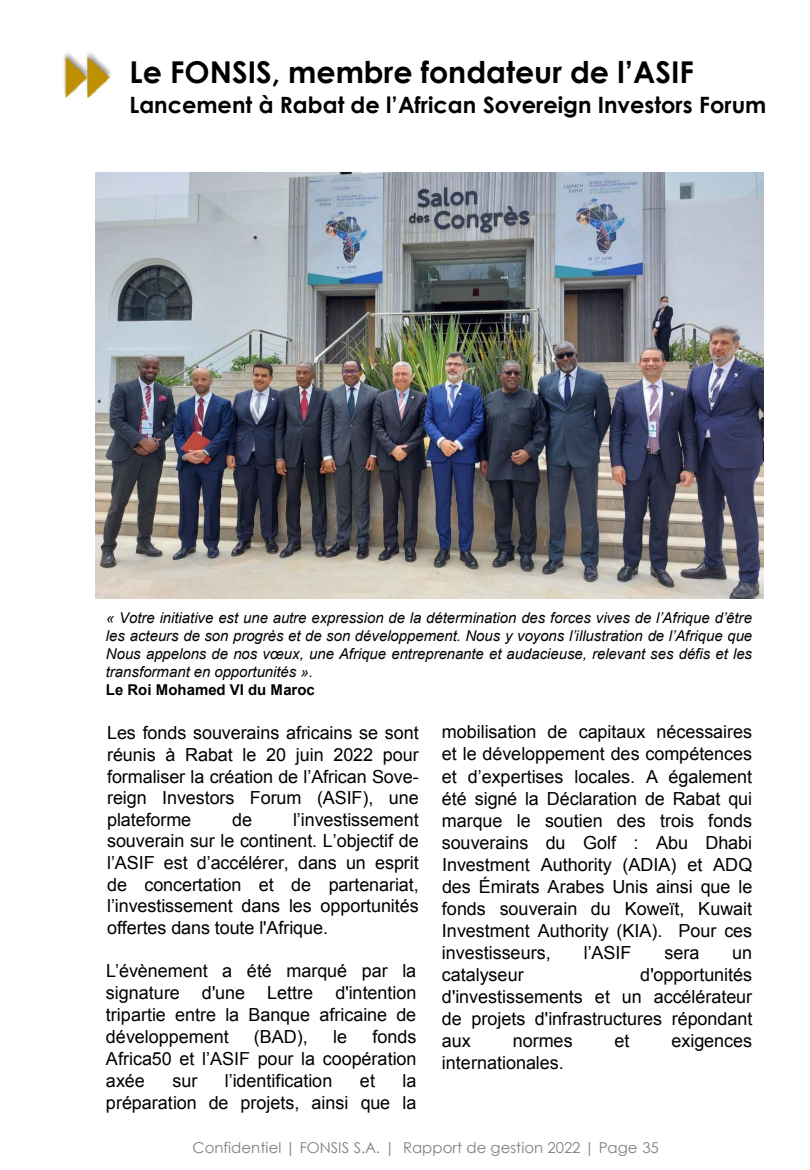
<style>
.page{position:relative;width:810px;height:1170px;background:#fff}
.page>*{position:absolute;margin:0;border:0;box-sizing:border-box;transform-origin:0 0}
.t1{font:700 30px "Century Gothic";color:#000}
.t2{font:700 22.5px "Century Gothic";color:#000}
.t3{font:18px/22px "Arial";letter-spacing:-.005em;color:#000;text-align:justify}
.t4{font:italic 15px/18px "Arial";color:#000;text-align:justify}
.t5{font:15px "Century Gothic";color:#7f7f7f}
.t6{font:700 15px "Arial";color:#000}
</style>
<div class="page">
<img style="left:95px;top:173px;width:668px;height:426px">
<img style="left:64px;top:52px;width:47px;height:46px">
<h1 class="t1" style="left:129px;top:50px;width:566px">Le FONSIS, membre fondateur de l’ASIF</h1>
<p class="t2" style="left:129px;top:88px;width:638px">Lancement à Rabat de l’African Sovereign Investors Forum</p>
<p class="t4" style="left:106px;top:609px;width:648px">« Votre initiative est une autre expression de la détermination des forces vives de l’Afrique d’être les acteurs de son progrès et de son développement. Nous y voyons l’illustration de l’Afrique que Nous appelons de nos vœux, une Afrique entreprenante et audacieuse, relevant ses défis et les transformant en opportunités ».</p>
<p class="t6" style="left:106px;top:679px;width:211px">Le Roi Mohamed VI du Maroc</p>
<p class="t3" style="left:107px;top:722px;width:313px;line-height:21.6px">Les fonds souverains africains se sont réunis à Rabat le 20 juin 2022 pour formaliser la création de l’African Sove&shy;reign Investors Forum (ASIF), une plateforme</p>
<p class="t3" style="left:107px;top:809px;width:313px;line-height:21.6px;text-indent:186px">l’investissement souverain sur le continent. L’objectif de l’ASIF est d’accélérer, dans un esprit de concertation et de partenariat, l’investissement dans les opportunités offertes dans toute l'Afrique.</p>
<p class="t3" style="left:232px;top:809px;width:21px">de</p>
<p class="t3" style="left:106px;top:960px;width:312px">L’évènement a été marqué par la signature d'une Lettre d'intention tripartie entre la Banque africaine de développement</p>
<p class="t3" style="left:106px;top:1026px;width:312px;text-indent:266px">fonds Africa50 et l’ASIF pour la coopération axée</p>
<p class="t3" style="left:254px;top:1026px;width:55px">(BAD),</p>
<p class="t3" style="left:333px;top:1026px;width:15px">le</p>
<p class="t3" style="left:173px;top:1070px;width:26px">sur</p>
<p class="t3" style="left:225px;top:1070px;width:109px">l’identification</p>
<p class="t3" style="left:360px;top:1070px;width:17px">et</p>
<p class="t3" style="left:106px;top:1070px;width:312px;text-align:right">la<br>préparation de projets, ainsi que la</p>
<p class="t3" style="left:442px;top:721px;width:312px">mobilisation de capitaux nécessaires et le développement des compétences et d’expertises locales. A également été signé la Déclaration de Rabat qui marque le soutien des trois fonds souverains du Golf : Abu Dhabi Investment Authority (ADIA) et ADQ des Émirats Arabes Unis ainsi que le fonds souverain du Koweït, Kuwait Investment Authority (KIA). Pour ces investisseurs,</p>
<p class="t3" style="left:584px;top:942px;width:49px">l’ASIF</p>
<p class="t3" style="left:664px;top:942px;width:37px">sera</p>
<p class="t3" style="left:732px;top:942px;width:21px">un</p>
<p class="t3" style="left:442px;top:964px;width:312px;text-indent:198px">d'opportunités d'investissements et un accélérateur de projets d'infrastructures répondant aux</p>
<p class="t3" style="left:442px;top:964px;width:83px">catalyseur</p>
<p class="t3" style="left:513px;top:1030px;width:62px">normes</p>
<p class="t3" style="left:615px;top:1030px;width:16px">et</p>
<p class="t3" style="left:671px;top:1030px;width:82px">exigences</p>
<p class="t3" style="left:442px;top:1052px;width:123px">internationales.</p>
<p class="t5" style="left:193px;top:1137px;width:468px">Confidentiel | FONSIS S.A. | Rapport de gestion 2022 | Page 35</p>
</div>
